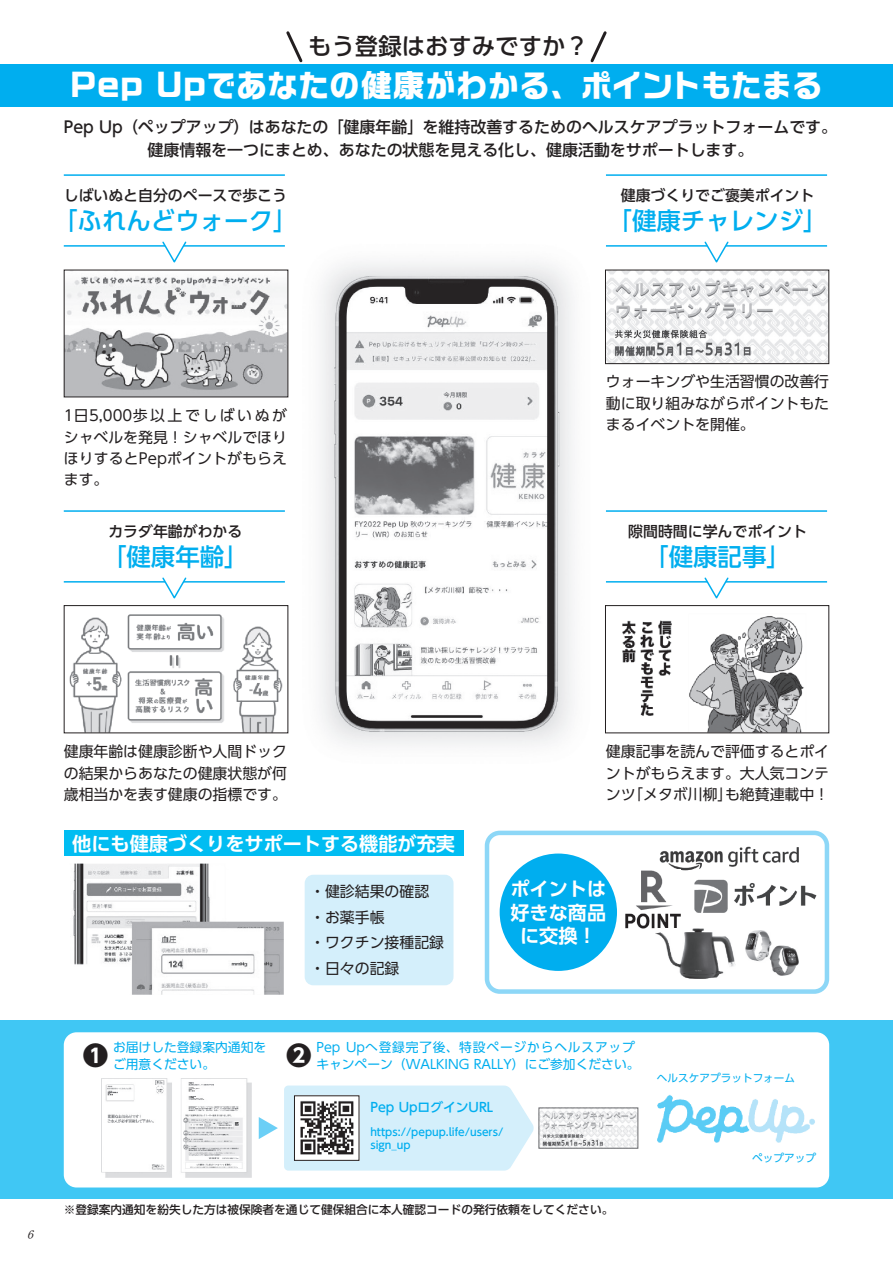
<style>
.page{position:relative;width:893px;height:1263px;background:#fff}
.page>*{position:absolute;margin:0;border:0;box-sizing:border-box;transform-origin:0 0}
.t1{font:700 30.9px "Ro G San Srf Std";color:#fff}
.t2{font:500 24.45px "UD Shin Go Pr 6 N";color:#00aeef}
.t3{font:500 23.4px "UD Shin Go Pr 6 N";color:#231f20}
.t4{font:700 19.2px/23.4px "UD Shin Go Pr 6 N De";color:#fff;text-align:center}
.t5{font:500 15.9px/23.4px "UD Shin Go Pr 6 N";color:#231f20;text-align:center}
.t6{font:14.85px/21.3px "UD Shin Go Pr 6 N";color:#231f20;text-align:justify}
.t7{font:500 14.85px "UD Shin Go Pr 6 N";color:#231f20}
.t8{font:12.75px/17px "UD Shin Go Pr 6 N";color:#00aeef}
.t9{font:500 12.75px "UD Shin Go Pr 6 N";color:#00aeef}
.t10{font:500 11.7px "UD Shin Go Pr 6 N";color:#231f20}
.t11{font:italic 11.7px "Tsuku Min Pr 6 N R";color:#231f20}
.t12{font:500 10.65px/13.8px "UD Shin Go Pr 6 N";color:#00aeef}
.t13{font:10.65px "UD Shin Go Pr 6 N";color:#00aeef}
</style>
<div class="page">
<div style="left:0;top:1020px;width:893px;height:179px;background:#40c7f4"></div>
<div style="left:0;top:64px;width:893px;height:42px;background:#00aeef"></div>
<img style="left:73px;top:863px;width:210px;height:131px">
<img style="left:286px;top:262px;width:321px;height:484px">
<img style="left:66px;top:276px;width:220px;height:119px">
<hr style="left:64px;top:174px;width:221px;height:2px;background:#00aeef">
<hr style="left:64px;top:245px;width:221px;height:2px;background:#00aeef">
<svg style="left:161px;top:241px;width:27px;height:22px"></svg>
<img style="left:69px;top:614px;width:214px;height:117px">
<div style="left:64px;top:605px;width:224px;height:128px;border:1px solid #231f20"></div>
<hr style="left:64px;top:510px;width:221px;height:2px;background:#00aeef">
<hr style="left:64px;top:581px;width:221px;height:2px;background:#00aeef">
<svg style="left:161px;top:577px;width:27px;height:22px"></svg>
<img style="left:607px;top:272px;width:220px;height:90px">
<div style="left:605px;top:270px;width:224px;height:94px;border:1px solid #231f20"></div>
<hr style="left:606px;top:174px;width:221px;height:2px;background:#00aeef">
<hr style="left:606px;top:245px;width:221px;height:2px;background:#00aeef">
<svg style="left:703px;top:241px;width:27px;height:22px"></svg>
<img style="left:622px;top:616px;width:182px;height:115px">
<div style="left:605px;top:605px;width:224px;height:128px;border:1px solid #231f20"></div>
<hr style="left:606px;top:510px;width:221px;height:2px;background:#00aeef">
<hr style="left:606px;top:581px;width:221px;height:2px;background:#00aeef">
<svg style="left:703px;top:577px;width:27px;height:22px"></svg>
<svg style="left:286px;top:31px;width:17px;height:32px"></svg>
<svg style="left:590px;top:31px;width:17px;height:32px"></svg>
<div style="left:305px;top:875px;width:148px;height:110px;background:#d4effb;border-radius:9px"></div>
<div style="left:64px;top:831px;width:399px;height:25px;background:#01bdf2"></div>
<div style="left:64px;top:1032px;width:765px;height:155px;background:#fff;border-radius:13px"></div>
<img style="left:102px;top:1079px;width:149px;height:98px">
<img style="left:540px;top:1109px;width:96px;height:37px">
<div style="left:538px;top:1107px;width:100px;height:41px;border:1px solid #6c6d70"></div>
<img style="left:657px;top:1094px;width:158px;height:49px">
<svg style="left:284px;top:1085px;width:250px;height:85px;background:#d6effa"></svg>
<img style="left:296px;top:1097px;width:61px;height:62px">
<div style="left:294px;top:1095px;width:65px;height:66px;border:1px solid #231f20"></div>
<svg style="left:259px;top:1117px;width:19px;height:22px"></svg>
<div style="left:485px;top:831px;width:344px;height:163px;border:4px solid #8dd7f7;border-radius:13px"></div>
<img style="left:745px;top:930px;width:53px;height:46px">
<img style="left:659px;top:846px;width:140px;height:25px">
<img style="left:625px;top:870px;width:55px;height:58px">
<img style="left:694px;top:879px;width:122px;height:34px">
<img style="left:656px;top:928px;width:80px;height:51px">
<div style="left:500px;top:853px;width:117px;height:118px;background:#00aeef;border-radius:50%"></div>
<h3 class="t3" style="left:308px;top:27px;width:282px">もう登録はおすみですか？</h3>
<h1 class="t1" style="left:70px;top:64px;width:754px">Pep Upであなたの健康がわかる、ポイントもたまる</h1>
<p class="t5" style="left:64px;top:115px;width:775px">Pep Up（ペップアップ）はあなたの「健康年齢」を維持改善するためのヘルスケアプラットフォームです。健康情報を一つにまとめ、あなたの状態を見える化し、健康活動をサポートします。</p>
<p class="t7" style="left:64px;top:183px;width:225px">しばいぬと自分のペースで歩こう</p>
<h2 class="t2" style="left:53px;top:201px;width:246px">「ふれんどウォーク」</h2>
<p class="t6" style="left:64px;top:405px;width:225px">1日5,000歩以上でしばいぬがシャベルを発見！シャベルでほりほりするとPepポイントがもらえます。</p>
<p class="t7" style="left:108px;top:519px;width:135px">カラダ年齢がわかる</p>
<h2 class="t2" style="left:102px;top:537px;width:148px">「健康年齢」</h2>
<p class="t7" style="left:621px;top:183px;width:195px">健康づくりでご褒美ポイント</p>
<h2 class="t2" style="left:608px;top:201px;width:222px">「健康チャレンジ」</h2>
<p class="t6" style="left:606px;top:371px;width:225px">ウォーキングや生活習慣の改善行動に取り組みながらポイントもたまるイベントを開催。</p>
<p class="t7" style="left:628px;top:519px;width:180px">隙間時間に学んでポイント</p>
<h2 class="t2" style="left:644px;top:537px;width:148px">「健康記事」</h2>
<p class="t11" style="left:27px;top:1224px;width:13px">6</p>
<p class="t6" style="left:64px;top:740px;width:225px">健康年齢は健康診断や人間ドックの結果からあなたの健康状態が何歳相当かを表す健康の指標です。</p>
<p class="t4" style="left:72px;top:831px;width:384px">他にも健康づくりをサポートする機能が充実</p>
<p class="t6" style="left:310px;top:878px;width:135px;line-height:25.5px;text-align:left">・健診結果の確認・お薬手帳<br>・ワクチン接種記録・日々の記録</p>
<p class="t6" style="left:606px;top:740px;width:225px">健康記事を読んで評価するとポイントがもらえます。大人気コンテンツ「メタボ川柳」も絶賛連載中！</p>
<p class="t4" style="left:510px;top:876px;width:97px">ポイントは好きな商品に交換！</p>
<p class="t8" style="left:83px;top:1038px;width:185px;text-indent:30px">お届けした登録案内通知を<br><sup>❶</sup> ご用意ください。</p>
<p class="t8" style="left:286px;top:1038px;width:355px;text-indent:30px">Pep Upへ登録完了後、特設ページからヘルスアップ<br><sup>❷</sup> キャンペーン（WALKING RALLY）にご参加ください。</p>
<p class="t9" style="left:370px;top:1097px;width:124px">Pep UpログインURL</p>
<p class="t12" style="left:370px;top:1124px;width:135px">https://pepup.life/users/ sign_up</p>
<p class="t10" style="left:64px;top:1200px;width:551px">※登録案内通知を紛失した方は被保険者を通じて健保組合に本人確認コードの発行依頼をしてください。</p>
<p class="t13" style="left:657px;top:1070px;width:140px">ヘルスケアプラットフォーム</p>
<p class="t13" style="left:752px;top:1149px;width:65px">ペップアップ</p>
</div>
